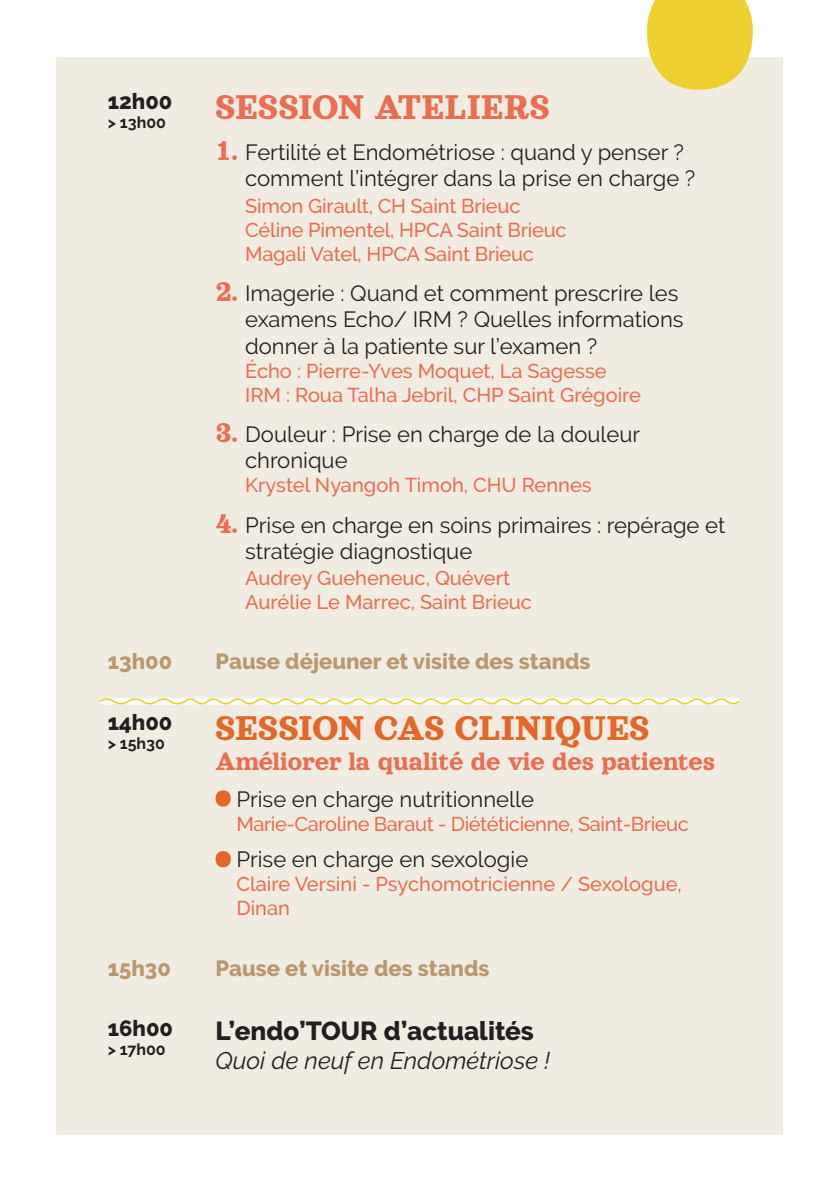
<style>
.page{position:relative;width:840px;height:1191px;background:#fff}
.page>*{position:absolute;margin:0;border:0;box-sizing:border-box;transform-origin:0 0}
.t1{font:38px "Orelega One";color:#e46729}
.t2{font:38px "Orelega One";color:#e96e52}
.Titre_session{font:28px "Orelega One";color:#e96e52}
.t3{font:800 26px "Raleway";color:#231f20}
.t4{font:italic 24px "Raleway";color:#231f20}
.Session_atelier{font:22px/26.4px "Raleway";color:#231f20}
.t5{font:800 22px "Raleway";color:#b9976f}
.Détail_session{font:22px "Raleway";color:#231f20}
.t6{font:800 22px "Raleway";color:#231f20}
.Session_atelier-2{font:500 20px/24px "Raleway";letter-spacing:-.005em;color:#e96e52}
.Détail_session-2{font:500 20px "Raleway";letter-spacing:-.02em;color:#e96e52}
.Détail_session-3{font:500 20px/24px "Raleway";color:#e96e52}
.t7{font:700 16px "Raleway";color:#231f20}
.s1{font-family:"Orelega One";font-size:30px;color:#e96e52}
</style>
<div class="page">
<div style="left:57px;top:57px;width:725px;height:1077px;background:#f1ece2"></div>
<svg style="left:99px;top:698px;width:641px;height:7px"></svg>
<div style="left:215px;top:790px;width:16px;height:16px;background:#e46729;border-radius:50%"></div>
<div style="left:215px;top:851px;width:16px;height:16px;background:#e46729;border-radius:50%"></div>
<svg style="left:647px;top:0;width:105px;height:90px"></svg>
<p class="t6" style="left:108px;top:88px;width:66px">12h00</p>
<p class="t7" style="left:108px;top:113px;width:60px">&gt; 13h00</p>
<p class="t2" style="left:215px;top:86px;width:335px">SESSION ATELIERS</p>
<p class="Session_atelier" style="left:245px;top:139px;width:451px;text-indent:-30px"><span class="s1">1.</span> Fertilité et Endométriose : quand y penser ? comment l’intégrer dans la prise en charge ?</p>
<p class="Session_atelier-2" style="left:245px;top:194px;width:323px">Simon Girault, CH Saint Brieuc<br>Céline Pimentel, HPCA Saint Brieuc<br>Magali Vatel, HPCA Saint Brieuc</p>
<p class="Session_atelier" style="left:245px;top:280px;width:439px;text-indent:-30px"><span class="s1">2.</span> Imagerie : Quand et comment prescrire les examens Echo/ IRM ? Quelles informations donner à la patiente sur l’examen ?</p>
<p class="Session_atelier-2" style="left:245px;top:359px;width:397px">Écho : Pierre-Yves Moquet, La Sagesse<br>IRM : Roua Talha Jebril, CHP Saint Grégoire</p>
<p class="Session_atelier" style="left:245px;top:421px;width:396px;text-indent:-30px"><span class="s1">3.</span> Douleur : Prise en charge de la douleur chronique</p>
<p class="Session_atelier-2" style="left:245px;top:473px;width:348px">Krystel Nyangoh Timoh, CHU Rennes</p>
<p class="Session_atelier" style="left:245px;top:511px;width:481px;text-indent:-30px"><span class="s1">4.</span> Prise en charge en soins primaires : repérage et stratégie diagnostique</p>
<p class="Session_atelier-2" style="left:245px;top:566px;width:288px">Audrey Gueheneuc, Quévert<br>Aurélie Le Marrec, Saint Brieuc</p>
<p class="t5" style="left:108px;top:648px;width:66px">13h00</p>
<p class="t5" style="left:215px;top:648px;width:376px">Pause déjeuner et visite des stands</p>
<p class="t6" style="left:108px;top:710px;width:66px">14h00</p>
<p class="t7" style="left:108px;top:734px;width:59px">&gt; 15h30</p>
<p class="t1" style="left:215px;top:707px;width:435px">SESSION CAS CLINIQUES</p>
<p class="Titre_session" style="left:215px;top:746px;width:501px">Améliorer la qualité de vie des patientes</p>
<p class="Détail_session" style="left:236px;top:786px;width:299px">Prise en charge nutritionnelle</p>
<p class="Détail_session-2" style="left:236px;top:812px;width:454px">Marie-Caroline Baraut - Diététicienne, Saint-Brieuc</p>
<p class="Détail_session" style="left:236px;top:846px;width:293px">Prise en charge en sexologie</p>
<p class="Détail_session-3" style="left:236px;top:872px;width:446px">Claire Versini - Psychomotricienne / Sexologue,<br>Dinan</p>
<p class="t5" style="left:108px;top:955px;width:65px">15h30</p>
<p class="t5" style="left:215px;top:955px;width:275px">Pause et visite des stands</p>
<p class="t6" style="left:108px;top:1015px;width:67px">16h00</p>
<p class="t7" style="left:108px;top:1040px;width:59px">&gt; 17h00</p>
<p class="t3" style="left:215px;top:1015px;width:319px">L’endo’TOUR d’actualités</p>
<p class="t4" style="left:215px;top:1046px;width:336px">Quoi de neuf en Endométriose !</p>
</div>
